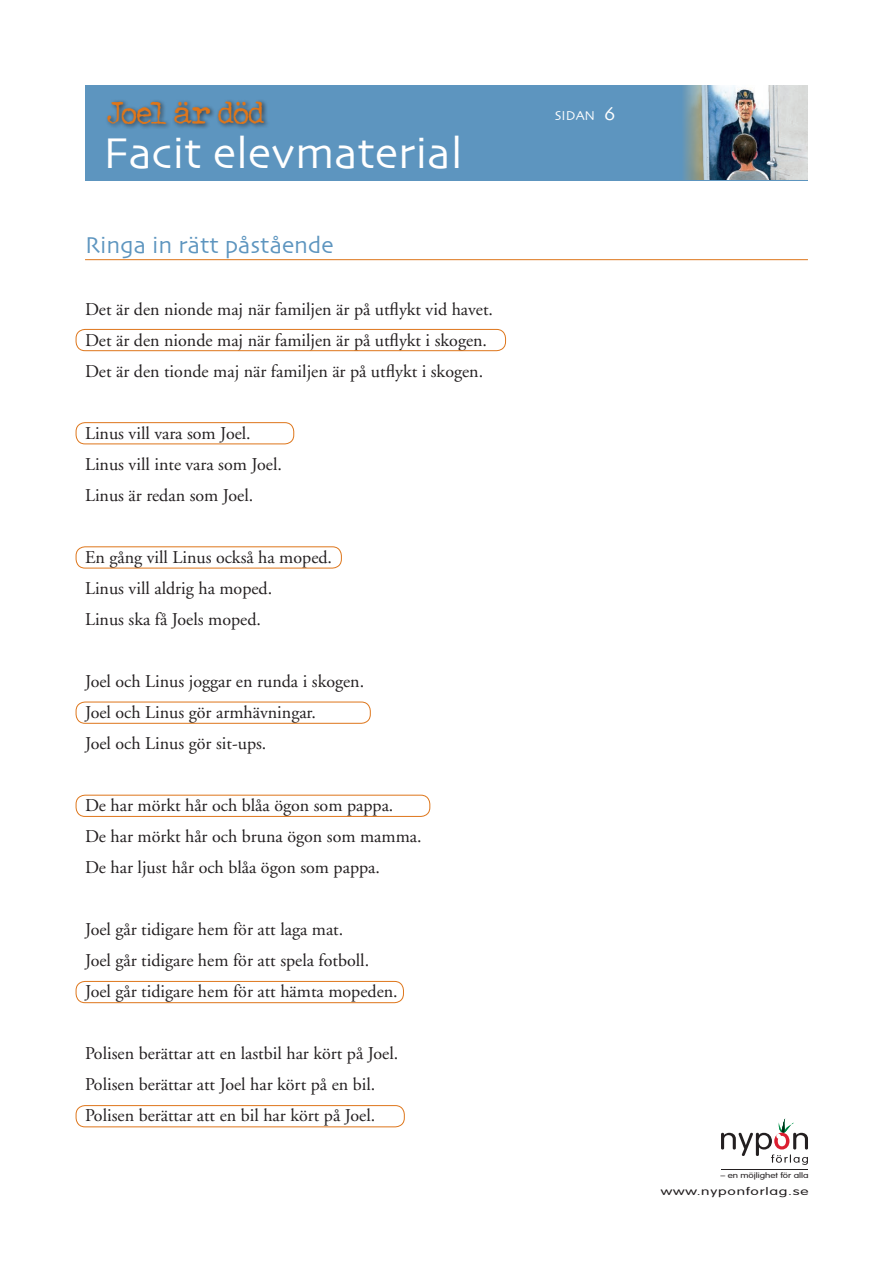
<style>
.page{position:relative;width:893px;height:1263px;background:#fff}
.page>*{position:absolute;margin:0;border:0;box-sizing:border-box;transform-origin:0 0}
.t1{font:45px "Skia";color:#fff}
.t2{font:28.95px "John Doe";letter-spacing:-.015em;color:#de761b}
.t3{font:24px "Skia";color:#5d95bf}
.t4{font:18px/31px "Adobe Garamond";color:#231f20}
.t5{font:13.5px "Skia";color:#fff}
.t6{font:300 10.5px "VAG Rounded";letter-spacing:.05em;color:#231f20;scale:1.48 1}
.t7{font:300 7.65px "VAG Rounded";letter-spacing:-.005em;color:#231f20;scale:1.28 1}
.s1{font-size:19.5px}
</style>
<div class="page">
<div style="left:85px;top:85px;width:723px;height:95px;background:#5d95bf"></div>
<img style="left:684px;top:85px;width:124px;height:95px">
<svg style="left:721px;top:1118px;width:87px;height:47px"></svg>
<hr style="left:721px;top:1170px;width:87px;height:1px;background:#231f20">
<div style="left:105px;top:98px;width:165px;height:32px;background:#231f20;opacity:.75"></div>
<hr style="left:85px;top:259px;width:723px;height:1px;background:#de761b">
<div style="left:76px;top:422px;width:218px;height:22px;border:1px solid #de761b;border-radius:9px"></div>
<div style="left:76px;top:546px;width:266px;height:22px;border:1px solid #de761b;border-radius:9px"></div>
<div style="left:76px;top:795px;width:354px;height:22px;border:1px solid #de761b;border-radius:9px"></div>
<div style="left:76px;top:329px;width:430px;height:22px;border:1px solid #de761b;border-radius:9px"></div>
<div style="left:76px;top:702px;width:295px;height:22px;border:1px solid #de761b;border-radius:9px"></div>
<div style="left:76px;top:981px;width:328px;height:22px;border:1px solid #de761b;border-radius:9px"></div>
<div style="left:76px;top:1105px;width:329px;height:22px;border:1px solid #de761b;border-radius:9px"></div>
<h2 class="t2" style="left:108px;top:92px;width:158px">Joel är död</h2>
<h1 class="t1" style="left:103px;top:126px;width:361px">Facit elevmaterial</h1>
<h3 class="t3" style="left:85px;top:231px;width:250px">Ringa in rätt påstående</h3>
<p class="t4" style="left:85px;top:294px;width:409px">Det är den nionde maj när familjen är på utflykt vid havet.<br>Det är den nionde maj när familjen är på utflykt i skogen.<br>Det är den tionde maj när familjen är på utflykt i skogen.</p>
<p class="t4" style="left:85px;top:418px;width:198px">Linus vill vara som Joel.<br>Linus vill inte vara som Joel.<br>Linus är redan som Joel.</p>
<p class="t4" style="left:85px;top:542px;width:249px">En gång vill Linus också ha moped.<br>Linus vill aldrig ha moped.<br>Linus ska få Joels moped.</p>
<p class="t4" style="left:85px;top:666px;width:281px">Joel och Linus joggar en runda i skogen.<br>Joel och Linus gör armhävningar.<br>Joel och Linus gör sit-ups.</p>
<p class="t4" style="left:85px;top:790px;width:338px">De har mörkt hår och blåa ögon som pappa.<br>De har mörkt hår och bruna ögon som mamma.<br>De har ljust hår och blåa ögon som pappa.</p>
<p class="t4" style="left:85px;top:914px;width:314px">Joel går tidigare hem för att laga mat.<br>Joel går tidigare hem för att spela fotboll.<br>Joel går tidigare hem för att hämta mopeden.</p>
<p class="t4" style="left:85px;top:1038px;width:315px">Polisen berättar att en lastbil har kört på Joel.<br>Polisen berättar att Joel har kört på en bil.<br>Polisen berättar att en bil har kört på Joel.</p>
<p class="t5" style="left:555px;top:107px;width:62px">sidan <span class="s1">6</span></p>
<p class="t7" style="left:720px;top:1170px;width:70px">– en möjlighet för alla</p>
<p class="t6" style="left:661px;top:1185px;width:101px">www.nyponforlag.se</p>
</div>
